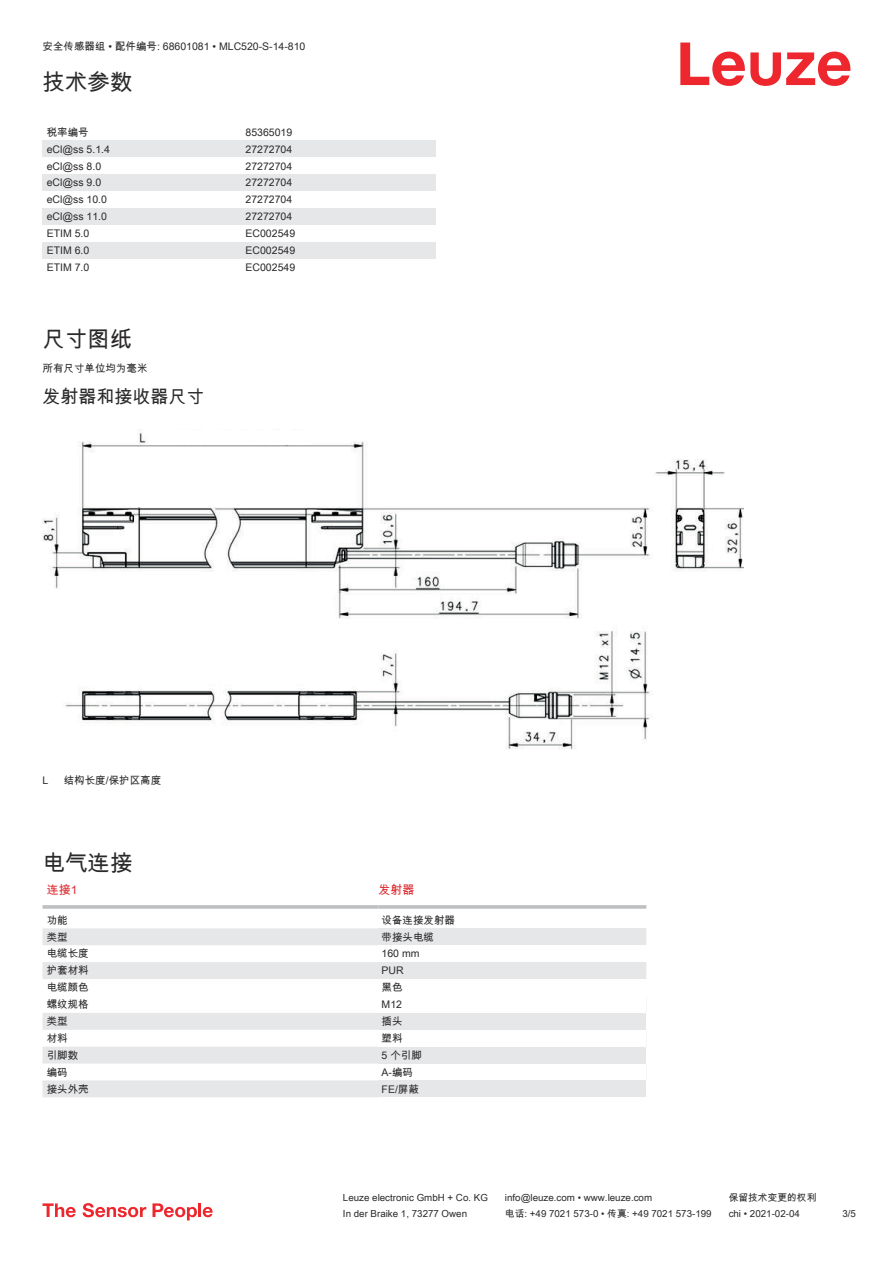
<style>
.page{position:relative;width:893px;height:1263px;background:#fff}
.page>*{position:absolute;margin:0;border:0;box-sizing:border-box;transform-origin:0 0}
.t1{font:22.5px "Arial Unicode MS";color:#2b292a}
.t2{font:18px "Arial Unicode MS";color:#2b292a}
.t3{font:12px "Arial Unicode MS";color:#db2a30}
.t4{font:10.5px "Arial Unicode MS";color:#2b292a}
.t5{font:9.75px "Arial Unicode MS";color:#2b292a}
</style>
<div class="page">
<svg style="left:680px;top:43px;width:170px;height:43px"></svg>
<div style="left:43px;top:140px;width:199px;height:17px;background:#e6e7e9"></div>
<div style="left:242px;top:140px;width:194px;height:17px;background:#e6e7e9"></div>
<div style="left:43px;top:174px;width:199px;height:17px;background:#e6e7e9"></div>
<div style="left:242px;top:174px;width:194px;height:17px;background:#e6e7e9"></div>
<div style="left:43px;top:208px;width:199px;height:17px;background:#e6e7e9"></div>
<div style="left:242px;top:208px;width:194px;height:17px;background:#e6e7e9"></div>
<div style="left:43px;top:242px;width:199px;height:17px;background:#e6e7e9"></div>
<div style="left:242px;top:242px;width:194px;height:17px;background:#e6e7e9"></div>
<svg style="left:43px;top:928px;width:335px;height:169px"></svg>
<hr style="left:43px;top:905px;width:335px;height:4px;background:#bdbfc1">
<hr style="left:378px;top:905px;width:268px;height:4px;background:#c7c9ca">
<div style="left:378px;top:928px;width:268px;height:17px;background:#e6e7e9"></div>
<div style="left:378px;top:962px;width:268px;height:17px;background:#e6e7e9"></div>
<div style="left:378px;top:1013px;width:268px;height:17px;background:#e6e7e9"></div>
<div style="left:378px;top:1047px;width:268px;height:16px;background:#e6e7e9"></div>
<div style="left:378px;top:1080px;width:268px;height:17px;background:#e6e7e9"></div>
<svg style="left:43px;top:1203px;width:33px;height:14px"></svg>
<svg style="left:83px;top:1203px;width:63px;height:14px"></svg>
<svg style="left:153px;top:1203px;width:44px;height:17px"></svg>
<hr style="left:198px;top:1203px;width:3px;height:14px;background:#ed272d">
<svg style="left:203px;top:1207px;width:10px;height:10px"></svg>
<img style="left:43px;top:429px;width:700px;height:321px">
<div style="left:150px;top:431px;width:162px;height:14px;background:#fff"></div>
<div style="left:134px;top:458px;width:181px;height:49px;background:#fff"></div>
<p class="t4" style="left:43px;top:39px;width:264px">安全传感器组 • 配件编号: 68601081 • MLC520-S-14-810</p>
<h1 class="t1" style="left:43px;top:66px;width:91px">技术参数</h1>
<p class="t4" style="left:47px;top:124px;width:43px">税率编号</p>
<p class="t4" style="left:246px;top:124px;width:48px">85365019</p>
<p class="t4" style="left:47px;top:141px;width:65px">eCl@ss 5.1.4</p>
<p class="t4" style="left:246px;top:141px;width:48px">27272704</p>
<p class="t4" style="left:47px;top:158px;width:56px">eCl@ss 8.0</p>
<p class="t4" style="left:246px;top:158px;width:48px">27272704</p>
<p class="t4" style="left:47px;top:175px;width:56px">eCl@ss 9.0</p>
<p class="t4" style="left:246px;top:175px;width:48px">27272704</p>
<p class="t4" style="left:47px;top:192px;width:62px">eCl@ss 10.0</p>
<p class="t4" style="left:246px;top:192px;width:48px">27272704</p>
<p class="t4" style="left:47px;top:209px;width:62px">eCl@ss 11.0</p>
<p class="t4" style="left:246px;top:209px;width:48px">27272704</p>
<p class="t4" style="left:47px;top:226px;width:44px">ETIM 5.0</p>
<p class="t4" style="left:246px;top:226px;width:51px">EC002549</p>
<p class="t4" style="left:47px;top:243px;width:44px">ETIM 6.0</p>
<p class="t4" style="left:246px;top:243px;width:51px">EC002549</p>
<p class="t4" style="left:47px;top:260px;width:44px">ETIM 7.0</p>
<p class="t4" style="left:246px;top:260px;width:51px">EC002549</p>
<h1 class="t1" style="left:43px;top:322px;width:91px">尺寸图纸</h1>
<p class="t4" style="left:43px;top:361px;width:106px">所有尺寸单位均为毫米</p>
<h2 class="t2" style="left:43px;top:384px;width:163px">发射器和接收器尺寸</h2>
<p class="t4" style="left:43px;top:774px;width:7px">L</p>
<p class="t4" style="left:64px;top:773px;width:99px">结构长度/保护区高度</p>
<h1 class="t1" style="left:43px;top:847px;width:91px">电气连接</h1>
<p class="t3" style="left:47px;top:881px;width:32px">连接1</p>
<p class="t3" style="left:378px;top:881px;width:37px">发射器</p>
<p class="t4" style="left:47px;top:912px;width:22px">功能</p>
<p class="t4" style="left:382px;top:912px;width:75px">设备连接发射器</p>
<p class="t4" style="left:47px;top:929px;width:22px">类型</p>
<p class="t4" style="left:382px;top:929px;width:54px">带接头电缆</p>
<p class="t4" style="left:47px;top:946px;width:43px">电缆长度</p>
<p class="t4" style="left:382px;top:946px;width:39px">160 mm</p>
<p class="t4" style="left:47px;top:963px;width:43px">护套材料</p>
<p class="t4" style="left:382px;top:963px;width:24px">PUR</p>
<p class="t4" style="left:47px;top:980px;width:43px">电缆颜色</p>
<p class="t4" style="left:382px;top:980px;width:22px">黑色</p>
<p class="t4" style="left:47px;top:997px;width:43px">螺纹规格</p>
<p class="t4" style="left:382px;top:997px;width:22px">M12</p>
<p class="t4" style="left:47px;top:1014px;width:22px">类型</p>
<p class="t4" style="left:382px;top:1014px;width:22px">插头</p>
<p class="t4" style="left:47px;top:1031px;width:22px">材料</p>
<p class="t4" style="left:382px;top:1031px;width:22px">塑料</p>
<p class="t4" style="left:47px;top:1047px;width:33px">引脚数</p>
<p class="t4" style="left:382px;top:1047px;width:42px">5 个引脚</p>
<p class="t4" style="left:47px;top:1064px;width:22px">编码</p>
<p class="t4" style="left:382px;top:1064px;width:33px">A-编码</p>
<p class="t4" style="left:47px;top:1081px;width:43px">接头外壳</p>
<p class="t4" style="left:382px;top:1081px;width:39px">FE/屏蔽</p>
<p class="t5" style="left:343px;top:1191px;width:146px">Leuze electronic GmbH + Co. KG</p>
<p class="t5" style="left:505px;top:1191px;width:149px">info@leuze.com • www.leuze.com</p>
<p class="t5" style="left:729px;top:1191px;width:89px">保留技术变更的权利</p>
<p class="t5" style="left:343px;top:1206px;width:126px">In der Braike 1, 73277 Owen</p>
<p class="t5" style="left:505px;top:1206px;width:208px">电话: +49 7021 573-0 • 传真: +49 7021 573-199</p>
<p class="t5" style="left:729px;top:1206px;width:73px">chi • 2021-02-04</p>
<p class="t5" style="left:842px;top:1206px;width:15px">3 /5</p>
</div>
